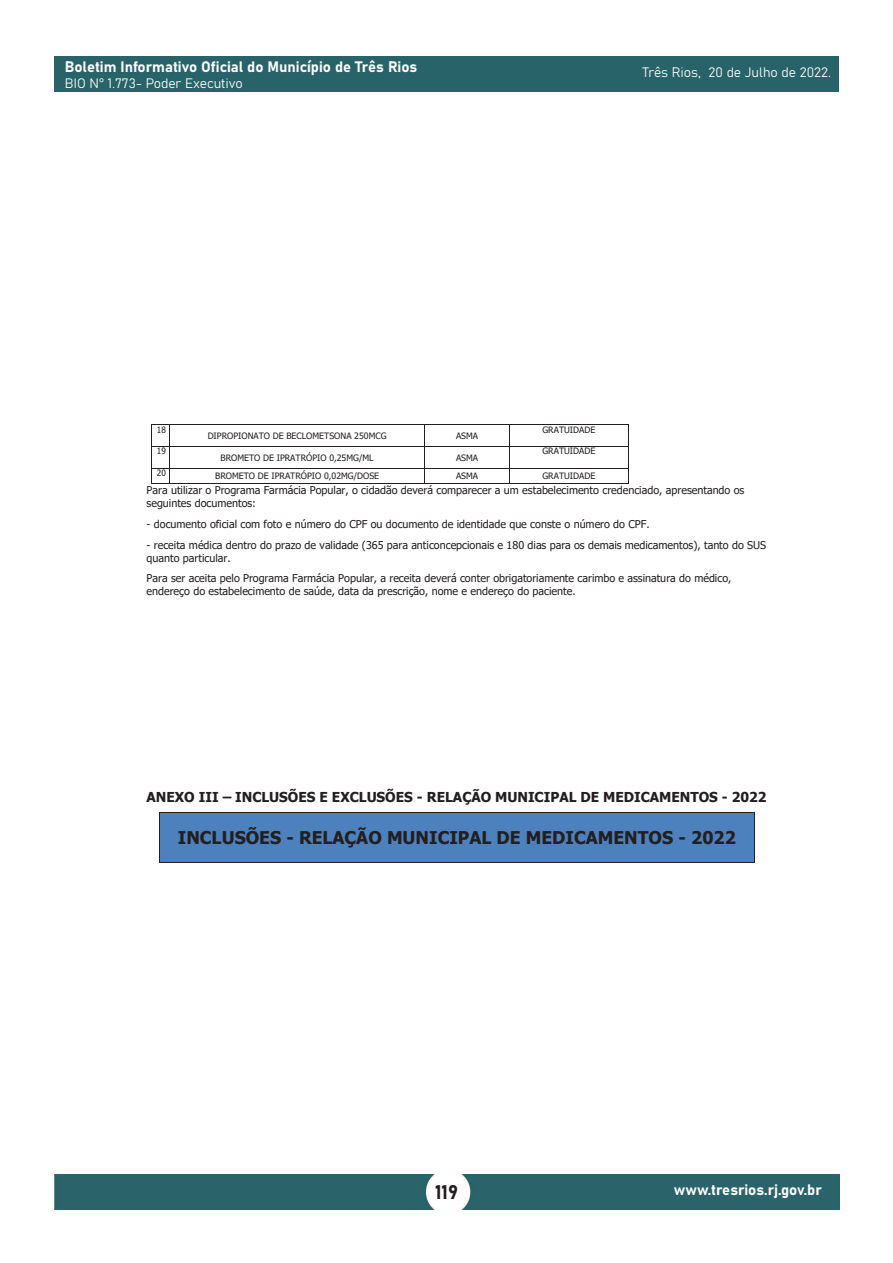
<style>
.page{position:relative;width:893px;height:1263px;background:#fff}
.page>*{position:absolute;margin:0;border:0;box-sizing:border-box;transform-origin:0 0}
.t1{font:19.5px "Bahnschrift";color:#231f20}
.t2{font:700 17.55px "Tahoma";color:#231f20}
.t3{font:15px "Bahnschrift";color:#fcfcfc}
.t4{font:700 13.65px "Tahoma";color:#231f20}
.t5{font:13.5px "Bahnschrift";color:#fcfcfc}
.t6{font:10.8px/13px "Tahoma";color:#231f20}
.t7{font:8.7px "Tahoma";color:#231f20}
.t8{font:8.7px "Tahoma";color:#231f20;scale:.94 1}
</style>
<div class="page">
<div style="left:54px;top:56px;width:785px;height:35px;background:#29636a"></div>
<div style="left:54px;top:1175px;width:785px;height:35px;background:#2b636a"></div>
<hr style="left:170px;top:424px;width:254px;height:1px;background:#231f20">
<hr style="left:425px;top:424px;width:84px;height:1px;background:#231f20">
<hr style="left:509px;top:424px;width:119px;height:1px;background:#231f20">
<hr style="left:170px;top:446px;width:254px;height:1px;background:#231f20">
<hr style="left:425px;top:446px;width:84px;height:1px;background:#231f20">
<hr style="left:509px;top:446px;width:119px;height:1px;background:#231f20">
<hr style="left:170px;top:468px;width:254px;height:1px;background:#231f20">
<hr style="left:425px;top:468px;width:84px;height:1px;background:#231f20">
<hr style="left:509px;top:468px;width:119px;height:1px;background:#231f20">
<svg style="left:152px;top:424px;width:18px;height:60px"></svg>
<hr style="left:170px;top:483px;width:254px;height:1px;background:#231f20">
<svg style="left:424px;top:424px;width:1px;height:60px"></svg>
<hr style="left:425px;top:483px;width:84px;height:1px;background:#231f20">
<svg style="left:509px;top:425px;width:1px;height:58px"></svg>
<hr style="left:509px;top:483px;width:119px;height:1px;background:#231f20">
<svg style="left:628px;top:424px;width:1px;height:60px"></svg>
<div style="left:160px;top:812px;width:594px;height:50px;background:#4c81bd"></div>
<hr style="left:160px;top:812px;width:594px;height:1px;background:#231f20">
<svg style="left:159px;top:812px;width:1px;height:51px"></svg>
<hr style="left:160px;top:862px;width:594px;height:1px;background:#231f20">
<svg style="left:754px;top:812px;width:1px;height:51px"></svg>
<h3 class="t3" style="left:65px;top:56px;width:354px">Boletim Informativo Oficial do Município de Três Rios</h3>
<p class="t5" style="left:642px;top:62px;width:190px">Três Rios, 20 de Julho de 2022.</p>
<p class="t5" style="left:65px;top:73px;width:180px">BIO N° 1.773- Poder Executivo</p>
<p class="t8" style="left:157px;top:423px;width:11px">18</p>
<p class="t8" style="left:157px;top:445px;width:11px">19</p>
<p class="t7" style="left:208px;top:430px;width:180px">DIPROPIONATO DE BECLOMETSONA 250MCG</p>
<p class="t7" style="left:456px;top:430px;width:24px">ASMA</p>
<p class="t7" style="left:221px;top:452px;width:155px">BROMETO DE IPRATRÓPIO 0,25MG/ML</p>
<p class="t7" style="left:456px;top:452px;width:24px">ASMA</p>
<p class="t7" style="left:542px;top:423px;width:54px">GRATUIDADE</p>
<p class="t7" style="left:542px;top:445px;width:54px">GRATUIDADE</p>
<p class="t8" style="left:157px;top:467px;width:11px">20</p>
<p class="t7" style="left:215px;top:470px;width:165px">BROMETO DE IPRATRÓPIO 0,02MG/DOSE</p>
<p class="t7" style="left:456px;top:470px;width:24px">ASMA</p>
<p class="t7" style="left:542px;top:470px;width:54px">GRATUIDADE</p>
<p class="t6" style="left:147px;top:484px;width:599px">Para utilizar o Programa Farmácia Popular, o cidadão deverá comparecer a um estabelecimento credenciado, apresentando os seguintes documentos:</p>
<p class="t6" style="left:147px;top:518px;width:504px">- documento oficial com foto e número do CPF ou documento de identidade que conste o número do CPF.</p>
<p class="t6" style="left:147px;top:539px;width:621px">- receita médica dentro do prazo de validade (365 para anticoncepcionais e 180 dias para os demais medicamentos), tanto do SUS quanto particular.</p>
<p class="t6" style="left:147px;top:572px;width:586px">Para ser aceita pelo Programa Farmácia Popular, a receita deverá conter obrigatoriamente carimbo e assinatura do médico, endereço do estabelecimento de saúde, data da prescrição, nome e endereço do paciente.</p>
<p class="t4" style="left:147px;top:787px;width:621px">ANEXO III – INCLUSÕES E EXCLUSÕES - RELAÇÃO MUNICIPAL DE MEDICAMENTOS - 2022</p>
<h2 class="t2" style="left:178px;top:826px;width:559px">INCLUSÕES - RELAÇÃO MUNICIPAL DE MEDICAMENTOS - 2022</h2>
<h1 class="t1" style="left:435px;top:1178px;width:24px">119</h1>
<h3 class="t3" style="left:674px;top:1178px;width:149px">www.tresrios.rj.gov.br</h3>
</div>
